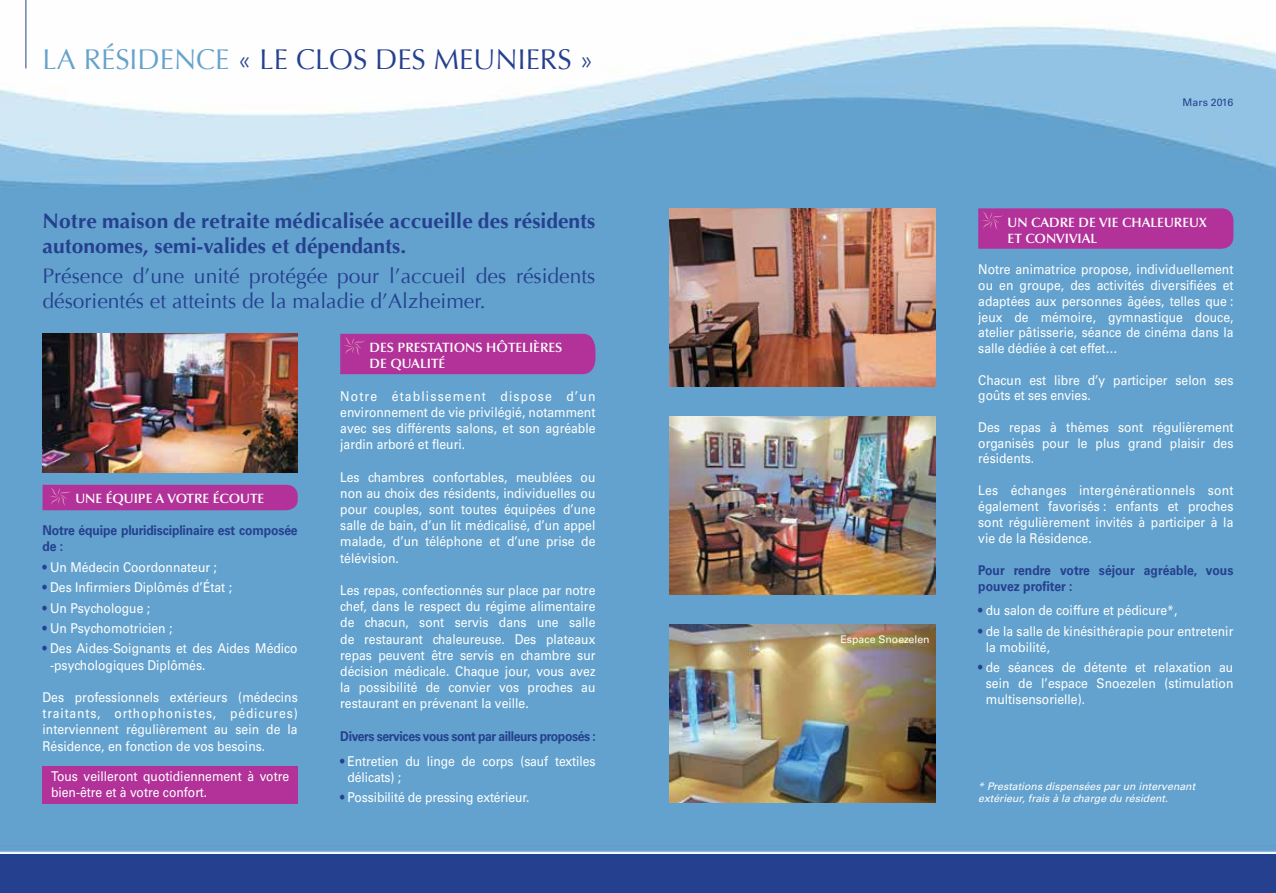
<style>
.page{position:relative;width:1276px;height:893px;background:#fff}
.page>*{position:absolute;margin:0;border:0;box-sizing:border-box;transform-origin:0 0}
.t1{font:28.5px "Optima";color:#65a3cc}
.t2{font:28.5px "Optima";color:#25408f}
.t3{font:21px/25.5px "Optima";color:#25408f}
.t4{font:700 21px/25.5px "Optima";letter-spacing:.005em;color:#25408f}
.t5{font:13.5px/16.2px "Univers";color:#fff;text-align:justify;scale:.9 1}
.t6{font:700 13.5px/16.2px "Univers";letter-spacing:-.01em;color:#25408f;scale:.9 1}
.t7{font:600 13.5px/16.2px "Optima";color:#fff}
.t8{font:700 13.5px "Univers";letter-spacing:-.03em;color:#25408f;scale:.9 1}
.t9{font:italic 10.5px/12.6px "Univers";color:#fff}
.t10{font:10.5px "Univers";color:#fff}
.t11{font:10.5px "Univers";color:#25408f}
.s1{color:#25408f}
</style>
<div class="page">
<img style="left:0;top:0;width:1276px;height:855px">
<hr style="left:26px;top:0;width:1px;height:68px;background:#25408f">
<img style="left:670px;top:416px;width:265px;height:179px">
<img style="left:670px;top:624px;width:265px;height:179px">
<img style="left:670px;top:208px;width:265px;height:179px">
<div style="left:0;top:855px;width:1276px;height:38px;background:#25408f"></div>
<div style="left:978px;top:208px;width:255px;height:41px;background:#b2329a"></div>
<div style="left:340px;top:334px;width:255px;height:40px;background:#b2329a"></div>
<div style="left:43px;top:485px;width:255px;height:25px;background:#b2329a"></div>
<div style="left:43px;top:766px;width:255px;height:38px;background:#b2329a"></div>
<img style="left:43px;top:334px;width:255px;height:138px">
<h1 class="t1" style="left:43px;top:43px;width:272px">la rési dence <span class="s1">« LE CLOS</span></h1>
<h1 class="t2" style="left:375px;top:43px;width:220px">DES MEUNIERS »</h1>
<p class="t11" style="left:1182px;top:96px;width:52px">Mars 2016</p>
<h2 class="t4" style="left:43px;top:208px;width:554px">Notre maison de retraite médicalisée accueille des résidents autonomes, semi-valides et dépendants.</h2>
<h2 class="t3" style="left:43px;top:263px;width:554px">Présence d’une unité protégée pour l’accueil des résidents désorientés et atteints de la maladie d’Alzheimer.</h2>
<p class="t7" style="left:1007px;top:214px;width:201px;text-indent:52px">RE DE VIE CHALEUREUX<br>ET CONVIVIAL</p>
<p class="t5" style="left:978px;top:262px;width:285px;line-height:15.8px">Notre animatrice propose, individuellement ou en groupe, des activités diversifiées et adaptées aux personnes âgées, telles que : jeux de mémoire, gymnastique douce, atelier pâtisserie, séance de cinéma dans la salle dédiée à cet effet…</p>
<p class="t5" style="left:978px;top:372px;width:285px;line-height:15.8px">Chacun est libre d’y participer selon ses goûts et ses envies.</p>
<p class="t5" style="left:978px;top:419px;width:285px;line-height:15.8px">Des repas à thèmes sont régulièrement organisés pour le plus grand plaisir des résidents.</p>
<p class="t5" style="left:978px;top:483px;width:285px;line-height:15.8px">Les échanges intergénérationnels sont également favorisés : enfants et proches sont régulièrement invités à participer à la vie de la Résidence.</p>
<p class="t6" style="left:978px;top:562px;width:285px">Pour rendre votre séjour agréable, vous pouvez profiter :</p>
<p class="t5" style="left:978px;top:603px;width:223px"><span class="s1">•</span> du salon de coiffure et pédicure*,</p>
<p class="t5" style="left:986px;top:623px;width:276px;line-height:15.8px;text-indent:-8px"><span class="s1">•</span> de la salle de kinésithérapie pour entretenir la mobilité,</p>
<p class="t5" style="left:986px;top:659px;width:276px;line-height:15.8px;text-indent:-8px"><span class="s1">•</span> de séances de détente et relaxation au sein de l’espace Snoezelen (stimulation multisensorielle).</p>
<p class="t7" style="left:1007px;top:214px;width:34px">UN CAD</p>
<p class="t7" style="left:369px;top:339px;width:194px">DES PRESTATIONS HÔTELIÈRES<br>DE QUALITÉ</p>
<p class="t5" style="left:340px;top:388px;width:285px">Notre établissement dispose d’un environnement de vie privilégié, notamment avec ses différents salons, et son agréable jardin arboré et fleuri.</p>
<p class="t5" style="left:340px;top:469px;width:285px">Les chambres confortables, meublées ou non au choix des résidents, individuelles ou pour couples, sont toutes équipées d’une salle de bain, d’un lit médicalisé, d’un appel malade, d’un téléphone et d’une prise de télévision.</p>
<p class="t5" style="left:340px;top:582px;width:285px">Les repas, confectionnés sur place par notre chef, dans le respect du régime alimentaire de chacun, sont servis dans une salle de restaurant chaleureuse. Des plateaux repas peuvent être servis en chambre sur décision médicale. Chaque jour, vous avez la possibilité de convier vos proches au restaurant en prévenant la veille.</p>
<p class="t8" style="left:340px;top:728px;width:285px">Divers services vous sont par ailleurs proposés :</p>
<p class="t5" style="left:348px;top:753px;width:277px;text-indent:-7px"><span class="s1">•</span> Entretien du linge de corps (sauf textiles délicats) ;</p>
<p class="t5" style="left:340px;top:789px;width:212px"><span class="s1">•</span> Possibilité de pressing extérieur.</p>
<p class="t7" style="left:75px;top:490px;width:57px">UN E ÉQUIPE</p>
<p class="t7" style="left:156px;top:490px;width:110px">A VOTRE ÉCOUTE</p>
<p class="t6" style="left:43px;top:522px;width:285px">Notre équipe pluridisciplinaire est composée de :</p>
<p class="t5" style="left:43px;top:559px;width:195px"><span class="s1">•</span> Un Médecin Coordonnateur ;</p>
<p class="t5" style="left:43px;top:579px;width:212px"><span class="s1">•</span> Des Infirmiers Diplômés d’État ;</p>
<p class="t5" style="left:43px;top:600px;width:121px"><span class="s1">•</span> Un Psychologue ;</p>
<p class="t5" style="left:43px;top:620px;width:146px"><span class="s1">•</span> Un Psychomotricien ;</p>
<p class="t5" style="left:50px;top:641px;width:276px;text-indent:-8px"><span class="s1">•</span> Des Aides-Soignants et des Aides Médico -psychologiques Diplômés.</p>
<p class="t5" style="left:43px;top:689px;width:285px">Des professionnels extérieurs (médecins traitants, orthophonistes, pédicures) interviennent régulièrement au sein de la Résidence, en fonction de vos besoins.</p>
<p class="t5" style="left:51px;top:768px;width:266px">Tous veilleront quotidiennement à votre bien-être et à votre confort.</p>
<p class="t9" style="left:978px;top:780px;width:218px">* Prestations dispensées par un intervenant extérieur, frais à la charge du résident.</p>
<p class="t10" style="left:840px;top:633px;width:91px">Espace Snoezelen</p>
</div>
